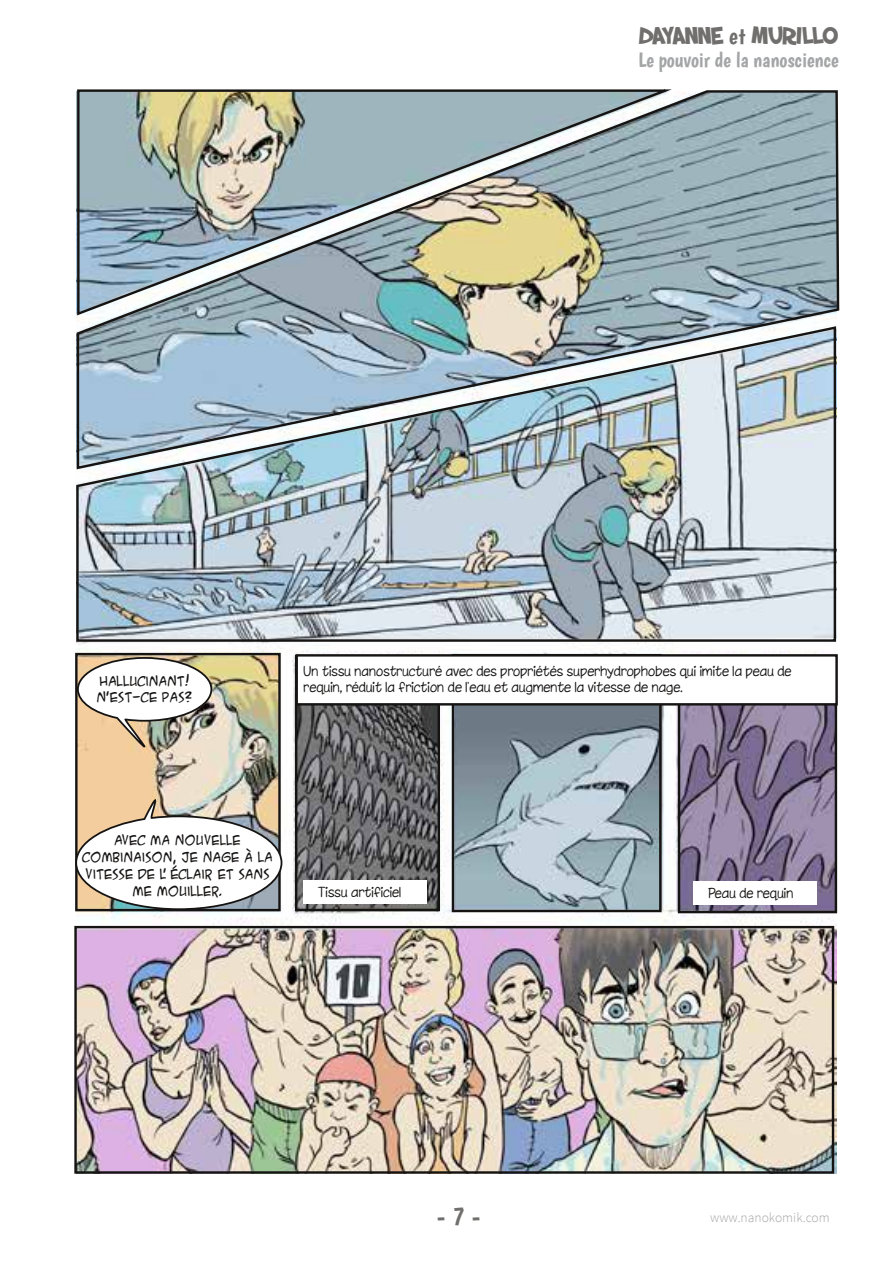
<style>
.page{position:relative;width:893px;height:1263px;background:#fff}
.page>*{position:absolute;margin:0;border:0;box-sizing:border-box;transform-origin:0 0}
.t1{font:27px "Boogaloo";color:#706f6e}
.t2{font:700 24.75px "SF Slapstick Comic";color:#706f6e}
.t3{font:21px "Boogaloo";color:#a4a5a6}
.t4{font:300 13.5px "Source Sans Pro";color:#a4a5a6}
.t5{font:100 12.75px/16px "Chinacat";color:#161413}
.t6{font:12.75px/17.1px "ACME Secret Agent";color:#161413;text-align:center}
.s1{font-family:"Boogaloo";font-weight:400;font-size:24px}
</style>
<div class="page">
<img style="left:77px;top:643px;width:760px;height:530px">
<div style="left:295px;top:655px;width:145px;height:256px;border:2px solid #161413"></div>
<div style="left:678px;top:657px;width:159px;height:256px;border:2px solid #161413"></div>
<div style="left:74px;top:926px;width:760px;height:248px;border:2px solid #161413"></div>
<img style="left:76px;top:471px;width:761px;height:172px">
<img style="left:76px;top:90px;width:764px;height:381px">
<img style="left:76px;top:89px;width:602px;height:228px">
<div style="left:452px;top:654px;width:210px;height:258px;border:2px solid #161413"></div>
<img style="left:75px;top:656px;width:208px;height:255px">
<div style="left:297px;top:655px;width:540px;height:49px;background:#fff"></div>
<div style="left:295px;top:654px;width:543px;height:51px;border:2px solid #161413"></div>
<div style="left:303px;top:881px;width:124px;height:23px;background:#fff"></div>
<div style="left:693px;top:882px;width:124px;height:23px;background:#fff"></div>
<h2 class="t2" style="left:639px;top:19px;width:200px">DAYANNE <span class="s1">et</span> MURILLO</h2>
<h3 class="t3" style="left:638px;top:47px;width:202px">Le pouvoir de la nanoscience</h3>
<p class="t6" style="left:96px;top:673px;width:98px;line-height:16px;text-align:left">HALLUCINANT!<br>N’EST‐CE PAS?</p>
<p class="t5" style="left:304px;top:663px;width:489px">Un tissu nanostructuré avec des propriétés superhydrophobes qui imite la peau de requin, réduit la friction de l'eau et augmente la vitesse de nage.</p>
<p class="t6" style="left:82px;top:831px;width:192px">AVEC MA NOUVELLE<br>COMBINAISON, JE NAGE À LA<br>VITESSE DE L' ÉCLAIR ET SANS<br>ME MOUILLER.</p>
<p class="t5" style="left:318px;top:884px;width:85px">Tissu artificiel</p>
<p class="t5" style="left:708px;top:885px;width:87px">Peau de requin</p>
<h1 class="t1" style="left:437px;top:1199px;width:45px">- 7 -</h1>
<p class="t4" style="left:710px;top:1209px;width:121px">www.nanokomik.com</p>
</div>
